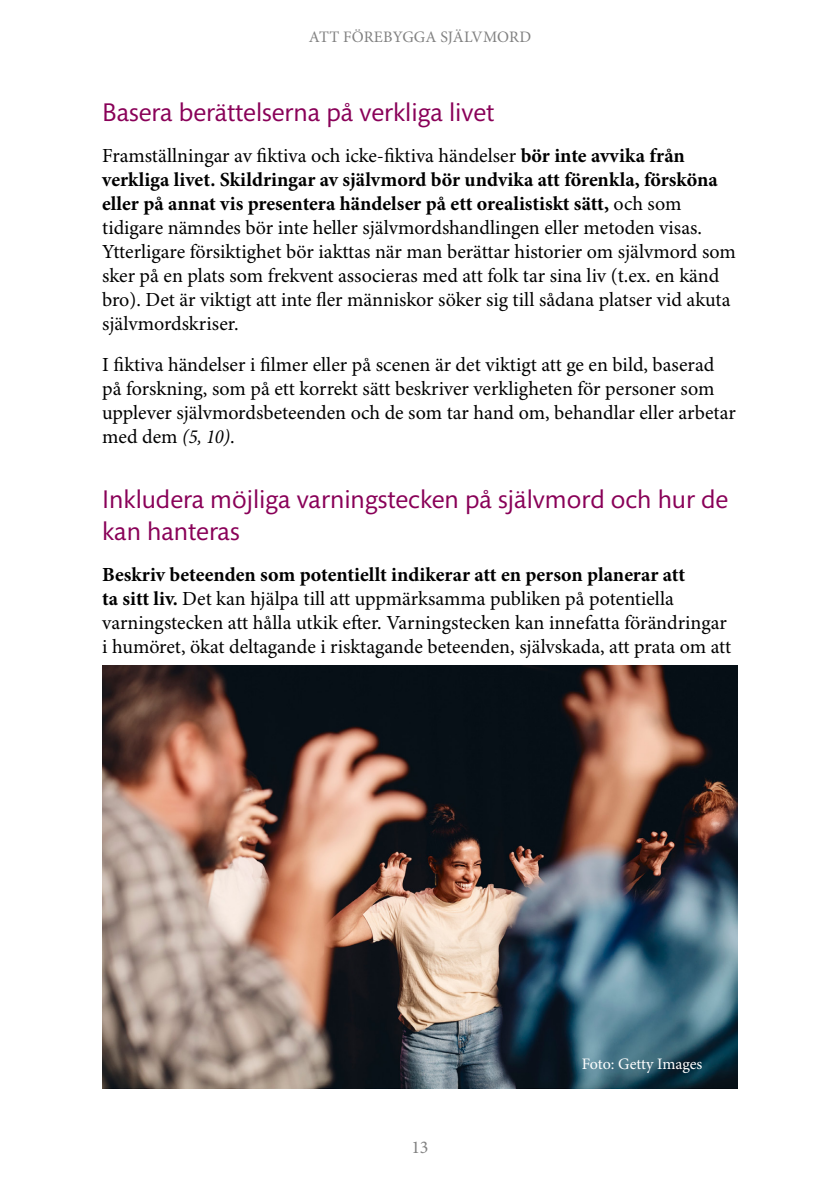
<style>
.page{position:relative;width:840px;height:1191px;background:#fff}
.page>*{position:absolute;margin:0;border:0;box-sizing:border-box;transform-origin:0 0}
.Heading_3{font:26px/31.2px "Mundo Sans Std";color:#890058}
.Paragraph_Style_1{font:20px/24px "Minion Pro";color:#000}
.t1{font:18px "Minion Pro";color:#818181}
.t2{font:16px "Minion Pro";letter-spacing:.01em;color:#818181}
.t3{font:16px "Minion Pro";letter-spacing:-.005em;color:#fff}
.s1{font-weight:700}
.s2{font-style:italic;font-stretch:condensed}
</style>
<div class="page">
<img style="left:102px;top:665px;width:635px;height:423px">
<p class="t2" style="left:309px;top:27px;width:224px">ATT FÖREBYGGA SJÄLVMORD</p>
<h3 class="Heading_3" style="left:102px;top:97px;width:393px">Basera berättelserna på verkliga livet</h3>
<p class="Paragraph_Style_1" style="left:102px;top:144px;width:635px">Framställningar av fiktiva och icke-fiktiva händelser <span class="s1">bör inte avvika från verkliga livet. Skildringar av självmord bör undvika att förenkla, försköna eller på annat vis presentera händelser på ett orealistiskt sätt,</span> och som tidigare nämndes bör inte heller självmordshandlingen eller metoden visas.<br>Ytterligare försiktighet bör iakttas när man berättar historier om självmord som sker på en plats som frekvent associeras med att folk tar sina liv (t.ex. en känd bro). Det är viktigt att inte fler människor söker sig till sådana platser vid akuta självmordskriser.</p>
<p class="Paragraph_Style_1" style="left:102px;top:353px;width:634px">I fiktiva händelser i filmer eller på scenen är det viktigt att ge en bild, baserad på forskning, som på ett korrekt sätt beskriver verkligheten för personer som upplever självmordsbeteenden och de som tar hand om, behandlar eller arbetar med dem <span class="s2">(5, 10)</span>.</p>
<h3 class="Heading_3" style="left:102px;top:485px;width:627px">Inkludera möjliga varningstecken på självmord och hur de kan hanteras</h3>
<p class="Paragraph_Style_1" style="left:102px;top:563px;width:630px"><span class="s1">Beskriv beteenden som potentiellt indikerar att en person planerar att<br>ta sitt liv.</span> Det kan hjälpa till att uppmärksamma publiken på potentiella varningstecken att hålla utkik efter. Varningstecken kan innefatta förändringar i humöret, ökat deltagande i risktagande beteenden, självskada, att prata om att</p>
<p class="t1" style="left:411px;top:1136px;width:19px">13</p>
<p class="t3" style="left:581px;top:1054px;width:122px">Foto: Getty Images</p>
</div>
